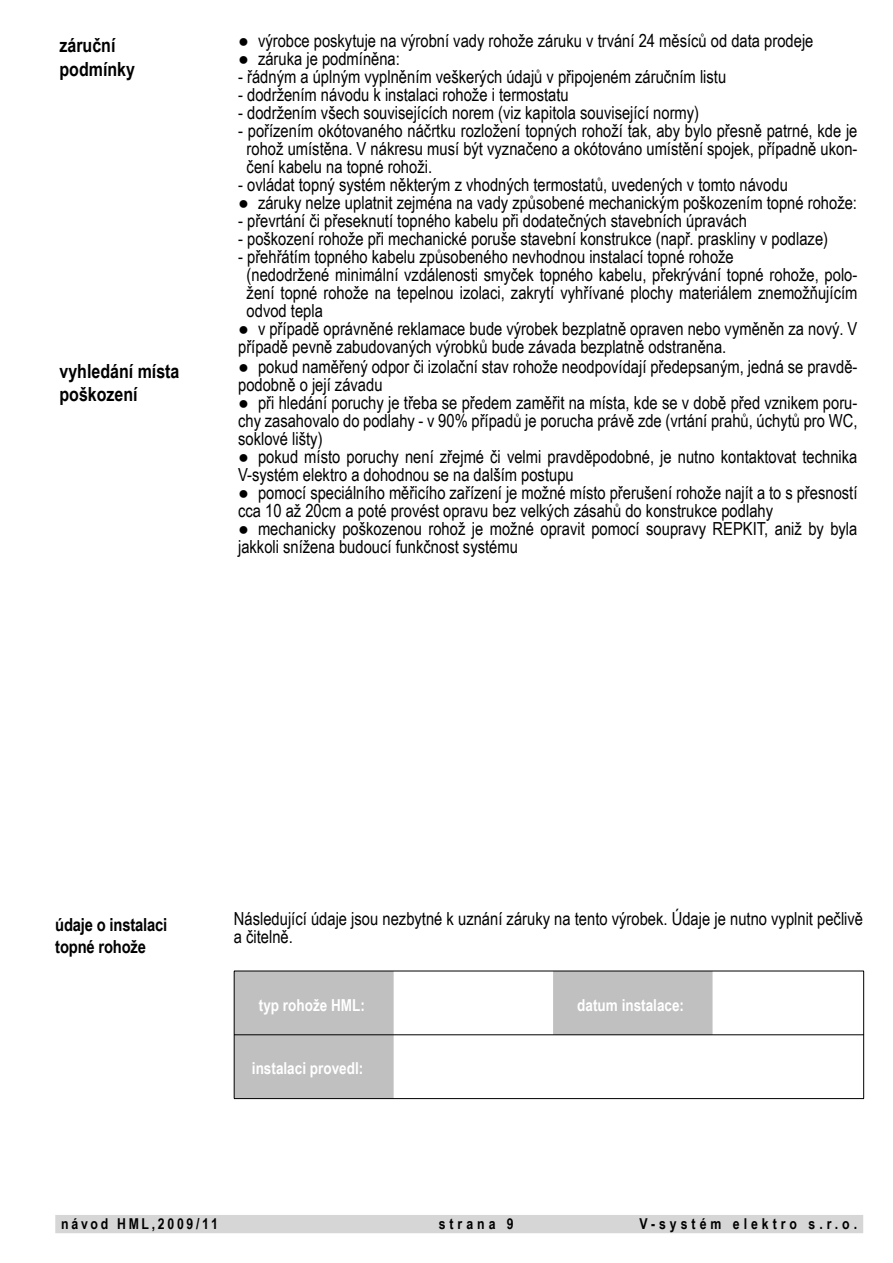
<style>
.page{position:relative;width:893px;height:1263px;background:#fff}
.page>*{position:absolute;margin:0;border:0;box-sizing:border-box;transform-origin:0 0}
.t1{font:700 19.5px/23.4px "Arial Narrow";color:#000}
.t2{font:18px/18px "Arial Narrow";color:#000}
.t3{font:700 18px/21.6px "Arial Narrow";letter-spacing:-.01em;color:#000}
.t4{font:700 16.5px "Arial Narrow";color:#fff}
.t5{font:700 15px "Arial Narrow";letter-spacing:.265em;color:#000}
.t6{font:700 15px "Arial Narrow";letter-spacing:.18em;color:#000}
</style>
<div class="page">
<div style="left:55px;top:1215px;width:808px;height:18px;background:#d6d6d6"></div>
<svg style="left:235px;top:972px;width:477px;height:126px;fill:#c0c0c0"></svg>
<hr style="left:234px;top:971px;width:160px;height:1px;background:#000">
<hr style="left:234px;top:971px;width:1px;height:63px;background:#000">
<hr style="left:394px;top:971px;width:159px;height:1px;background:#000">
<hr style="left:553px;top:971px;width:159px;height:1px;background:#000">
<hr style="left:712px;top:971px;width:152px;height:1px;background:#000">
<hr style="left:863px;top:971px;width:1px;height:63px;background:#000">
<hr style="left:234px;top:1035px;width:1px;height:63px;background:#000">
<hr style="left:863px;top:1035px;width:1px;height:63px;background:#000">
<hr style="left:234px;top:1098px;width:160px;height:1px;background:#000">
<hr style="left:394px;top:1098px;width:159px;height:1px;background:#000">
<hr style="left:553px;top:1098px;width:159px;height:1px;background:#000">
<hr style="left:712px;top:1098px;width:152px;height:1px;background:#000">
<hr style="left:234px;top:1034px;width:160px;height:1px;background:#000">
<hr style="left:394px;top:1034px;width:159px;height:1px;background:#000">
<hr style="left:553px;top:1034px;width:159px;height:1px;background:#000">
<hr style="left:712px;top:1034px;width:152px;height:1px;background:#000">
<p class="t1" style="left:60px;top:33px;width:77px">záruční podmínky</p>
<p class="t2" style="left:238px;top:31px;width:577px">● výrobce poskytuje na výrobní vady rohože záruku v trvání 24 měsíců od data prodeje</p>
<p class="t2" style="left:238px;top:49px;width:163px">● záruka je podmíněna:</p>
<p class="t2" style="left:238px;top:67px;width:490px">- řádným a úplným vyplněním veškerých údajů v připojeném záručním listu</p>
<p class="t2" style="left:238px;top:85px;width:332px">- dodržením návodu k instalaci rohože i termostatu</p>
<p class="t2" style="left:238px;top:103px;width:462px">- dodržením všech souvisejících norem (viz kapitola související normy)</p>
<p class="t2" style="left:247px;top:121px;width:612px;text-align:justify;text-indent:-9px">- pořízením okótovaného náčrtku rozložení topných rohoží tak, aby bylo přesně patrné, kde je rohož umístěna. V nákresu musí být vyznačeno a okótováno umístění spojek, případně ukon&shy;čení kabelu na topné rohoži.</p>
<p class="t2" style="left:238px;top:175px;width:551px">- ovládat topný systém některým z vhodných termostatů, uvedených v tomto návodu</p>
<p class="t2" style="left:238px;top:193px;width:620px">● záruky nelze uplatnit zejména na vady způsobené mechanickým poškozením topné rohože:</p>
<p class="t2" style="left:238px;top:211px;width:510px">- převrtání či přeseknutí topného kabelu při dodatečných stavebních úpravách</p>
<p class="t2" style="left:238px;top:229px;width:591px">- poškození rohože při mechanické poruše stavební konstrukce (např. praskliny v podlaze)</p>
<p class="t2" style="left:247px;top:247px;width:612px;text-indent:-9px">- přehřátím topného kabelu způsobeného nevhodnou instalací topné rohože<br>(nedodržené minimální vzdálenosti smyček topného kabelu, překrývání topné rohože, polo&shy;žení topné rohože na tepelnou izolaci, zakrytí vyhřívané plochy materiálem znemožňujícím odvod tepla</p>
<p class="t2" style="left:238px;top:319px;width:621px">● v případě oprávněné reklamace bude výrobek bezplatně opraven nebo vyměněn za nový. V případě pevně zabudovaných výrobků bude závada bezplatně odstraněna.</p>
<p class="t1" style="left:60px;top:358px;width:121px">vyhledání místa poškození</p>
<p class="t2" style="left:238px;top:357px;width:621px">● pokud naměřený odpor či izolační stav rohože neodpovídají předepsaným, jedná se pravdě&shy;podobně o její závadu</p>
<p class="t2" style="left:238px;top:393px;width:621px;text-align:justify">● při hledání poruchy je třeba se předem zaměřit na místa, kde se v době před vznikem poru&shy;chy zasahovalo do podlahy - v 90% případů je porucha právě zde (vrtání prahů, úchytů pro WC, soklové lišty)</p>
<p class="t2" style="left:238px;top:447px;width:621px">● pokud místo poruchy není zřejmé či velmi pravděpodobné, je nutno kontaktovat technika<br>V-systém elektro a dohodnou se na dalším postupu</p>
<p class="t2" style="left:238px;top:483px;width:621px">● pomocí speciálního měřicího zařízení je možné místo přerušení rohože najít a to s přesností cca 10 až 20cm a poté provést opravu bez velkých zásahů do konstrukce podlahy</p>
<p class="t2" style="left:238px;top:519px;width:621px">● mechanicky poškozenou rohož je možné opravit pomocí soupravy REPKIT, aniž by byla jakkoli snížena budoucí funkčnost systému</p>
<p class="t3" style="left:55px;top:913px;width:113px">údaje o instalaci topné rohože</p>
<p class="t2" style="left:234px;top:909px;width:631px">Následující údaje jsou nezbytné k uznání záruky na tento výrobek. Údaje je nutno vyplnit pečlivě a čitelně.</p>
<p class="t4" style="left:259px;top:992px;width:107px">typ rohože HML:</p>
<p class="t4" style="left:577px;top:992px;width:108px">datum instalace:</p>
<p class="t4" style="left:252px;top:1056px;width:113px">instalaci provedl:</p>
<p class="t6" style="left:61px;top:1212px;width:158px">návod HML,2009/11</p>
<p class="t5" style="left:439px;top:1212px;width:77px">strana 9</p>
<p class="t5" style="left:639px;top:1212px;width:219px">V-systém elektro s.r.o.</p>
</div>
